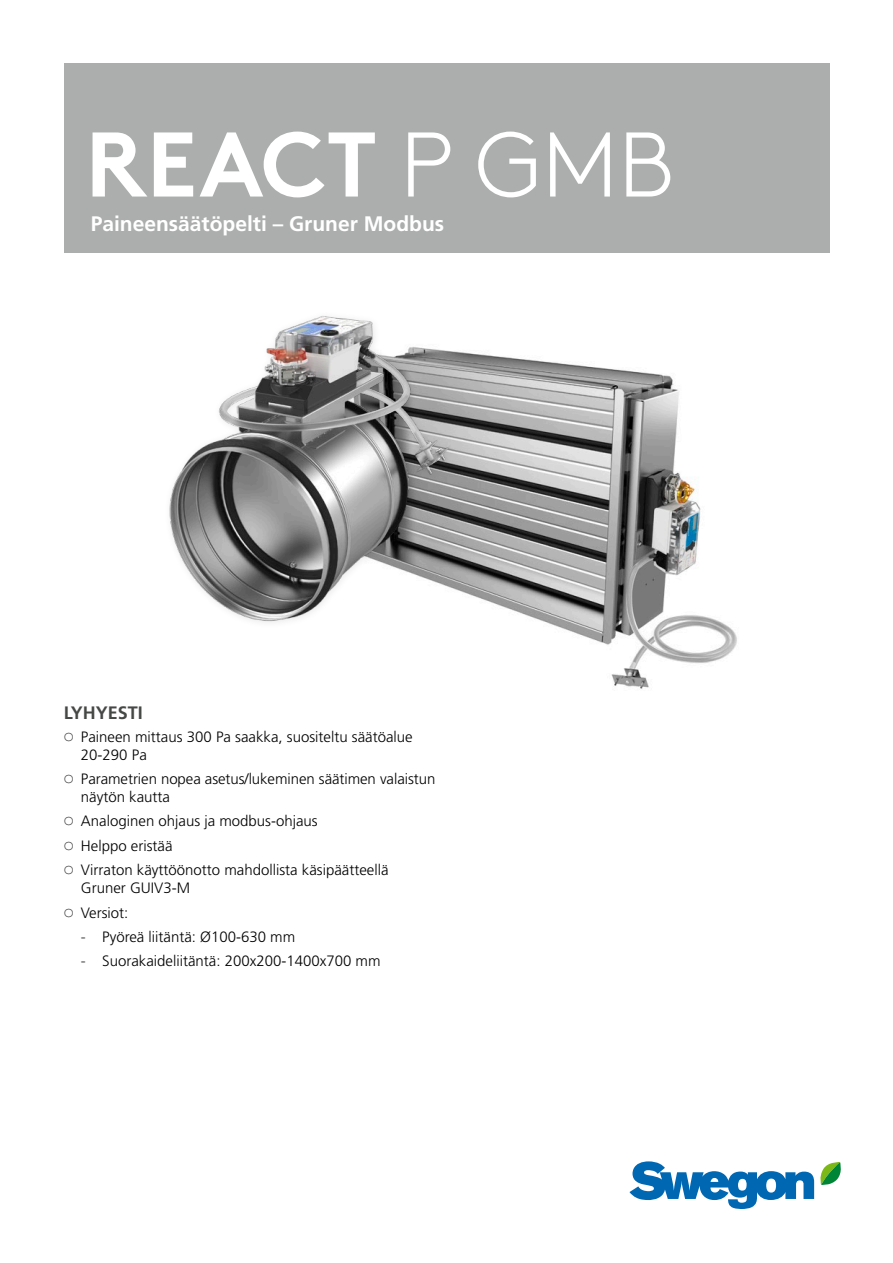
<style>
.page{position:relative;width:893px;height:1263px;background:#fff}
.page>*{position:absolute;margin:0;border:0;box-sizing:border-box;transform-origin:0 0}
.t1{font:700 91.5px "Swegon Brown";color:#fff}
.t2{font:700 21px "Frutiger LT Pro";color:#fff}
.t3{font:700 18px "Frutiger LT Pro";color:#464846}
.t4{font:300 15px/18px "Frutiger LT Pro";color:#000}
.s1{font-weight:300}
.s2{font-family:"Nimbus Rom D";font-weight:400;color:#464846}
.s3{color:#464846}
</style>
<div class="page">
<div style="left:64px;top:64px;width:765px;height:189px;background:#acaeae"></div>
<svg style="left:629px;top:1161px;width:212px;height:48px"></svg>
<img style="left:531px;top:360px;width:206px;height:329px">
<img style="left:169px;top:315px;width:362px;height:308px">
<h1 class="t1" style="left:85px;top:90px;width:590px">REACT <span class="s1">P GMB</span></h1>
<h2 class="t2" style="left:91px;top:211px;width:355px">Paineensäätöpelti – Gruner Modbus</h2>
<p class="t3" style="left:64px;top:702px;width:81px">LYHYESTI</p>
<p class="t4" style="left:81px;top:727px;width:333px;text-indent:-17px"><span class="s2">○</span> Paineen mittaus 300 Pa saakka, suositeltu säätöalue<br>20-290 Pa</p>
<p class="t4" style="left:81px;top:770px;width:356px;text-indent:-17px"><span class="s2">○</span> Parametrien nopea asetus/lukeminen säätimen valaistun näytön kautta</p>
<p class="t4" style="left:64px;top:812px;width:255px"><span class="s2">○</span> Analoginen ohjaus ja modbus-ohjaus</p>
<p class="t4" style="left:64px;top:837px;width:110px"><span class="s2">○</span> Helppo eristää</p>
<p class="t4" style="left:81px;top:861px;width:309px;text-indent:-17px"><span class="s2">○</span> Virraton käyttöönotto mahdollista käsipäätteellä<br>Gruner GUIV3-M</p>
<p class="t4" style="left:64px;top:903px;width:66px"><span class="s2">○</span> Versiot:</p>
<p class="t4" style="left:81px;top:928px;width:216px"><span class="s3">-</span> Pyöreä liitäntä: Ø100-630 mm</p>
<p class="t4" style="left:81px;top:952px;width:301px"><span class="s3">-</span> Suorakaideliitäntä: 200x200-1400x700 mm</p>
</div>
